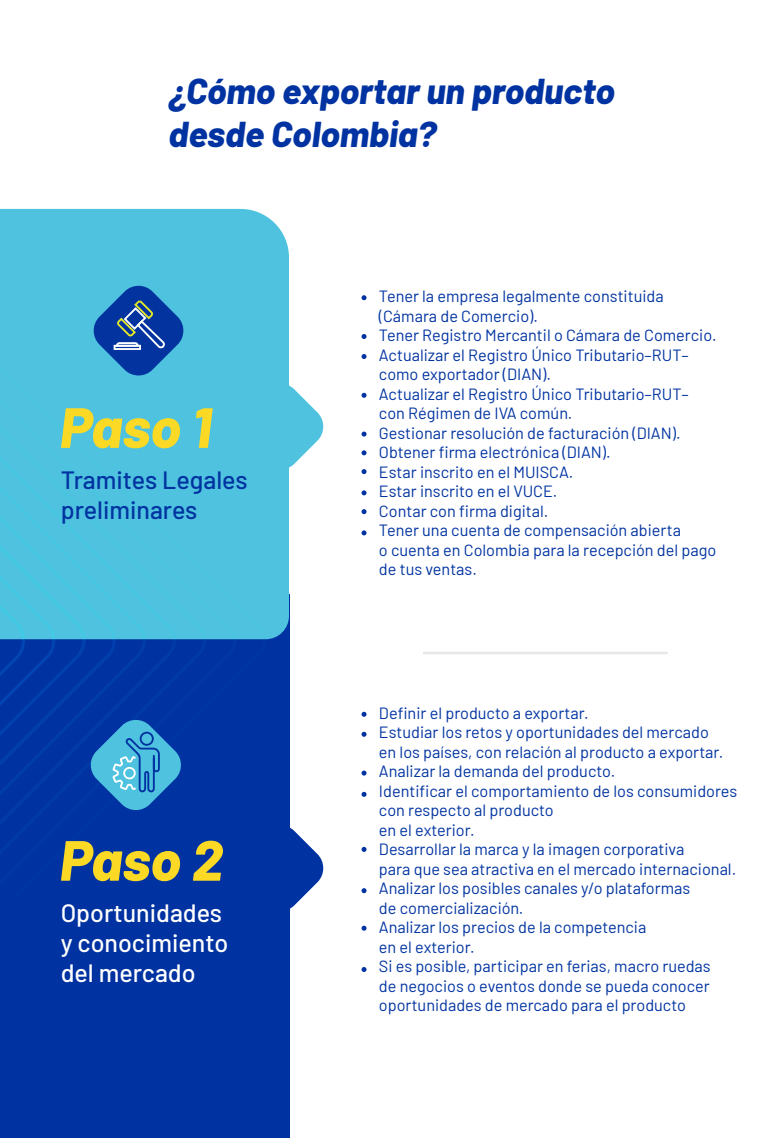
<style>
.page{position:relative;width:780px;height:1138px;background:#fff}
.page>*{position:absolute;margin:0;border:0;box-sizing:border-box;transform-origin:0 0}
.t1{font:italic 800 56.5px "Barlow";color:#fcd925}
.t2{font:italic 800 35.88px/43px "Barlow";color:#0033a1}
.t3{font:500 25px/30px "Barlow";color:#fff}
.t4{font:500 25px/30px "Barlow";color:#0033a1}
.t5{font:16.25px/19.5px "Barlow";color:#0033a1}
</style>
<div class="page">
<div style="left:0;top:594px;width:289px;height:543px;background:#0033a1"></div>
<div style="left:0;top:209px;width:289px;height:430px;background:#4ec2df"></div>
<svg style="left:266px;top:381px;width:58px;height:90px"></svg>
<svg style="left:289px;top:823px;width:35px;height:89px"></svg>
<svg style="left:0;top:283px;width:266px;height:482px"></svg>
<hr style="left:423px;top:651px;width:245px;height:3px;background:#e7e7e7">
<svg style="left:361px;top:295px;width:5px;height:5px"></svg>
<svg style="left:361px;top:334px;width:5px;height:5px"></svg>
<svg style="left:361px;top:354px;width:5px;height:5px"></svg>
<svg style="left:361px;top:392px;width:5px;height:6px"></svg>
<svg style="left:361px;top:431px;width:5px;height:5px"></svg>
<svg style="left:361px;top:450px;width:5px;height:5px"></svg>
<svg style="left:361px;top:469px;width:5px;height:5px"></svg>
<svg style="left:361px;top:490px;width:5px;height:5px"></svg>
<svg style="left:361px;top:509px;width:5px;height:5px"></svg>
<svg style="left:361px;top:530px;width:5px;height:5px"></svg>
<svg style="left:361px;top:711px;width:5px;height:5px"></svg>
<svg style="left:361px;top:731px;width:5px;height:5px"></svg>
<svg style="left:361px;top:770px;width:5px;height:5px"></svg>
<svg style="left:361px;top:846px;width:5px;height:5px"></svg>
<svg style="left:361px;top:791px;width:5px;height:5px"></svg>
<svg style="left:361px;top:888px;width:5px;height:4px"></svg>
<svg style="left:361px;top:925px;width:5px;height:5px"></svg>
<svg style="left:361px;top:967px;width:5px;height:4px"></svg>
<svg style="left:92px;top:284px;width:93px;height:93px;background:#2f77b9"></svg>
<svg style="left:89px;top:717px;width:94px;height:93px"></svg>
<h2 class="t2" style="left:168px;top:66px;width:448px">¿Cómo exportar un producto desde Colombia?</h2>
<h1 class="t1" style="left:59px;top:385px;width:153px">Paso 1</h1>
<h3 class="t4" style="left:61px;top:463px;width:188px">Tramites Legales preliminares</h3>
<h1 class="t1" style="left:59px;top:818px;width:165px">Paso 2</h1>
<h3 class="t3" style="left:61px;top:895px;width:169px">Oportunidades y conocimiento del mercado</h3>
<p class="t5" style="left:379px;top:285px;width:339px">Tener la empresa legalmente constituida (Cámara de Comercio).<br>Tener Registro Mercantil o Cámara de Comercio.<br>Actualizar el Registro Único Tributario–RUT– como exportador (DIAN).<br>Actualizar el Registro Único Tributario–RUT– con Régimen de IVA común.<br>Gestionar resolución de facturación (DIAN).<br>Obtener firma electrónica (DIAN).<br>Estar inscrito en el MUISCA.<br>Estar inscrito en el VUCE.<br>Contar con firma digital.<br>Tener una cuenta de compensación abierta<br>o cuenta en Colombia para la recepción del pago de tus ventas.</p>
<p class="t5" style="left:379px;top:701px;width:360px">Definir el producto a exportar.<br>Estudiar los retos y oportunidades del mercado<br>en los países, con relación al producto a exportar.<br>Analizar la demanda del producto.<br>Identificar el comportamiento de los consumidores con respecto al producto<br>en el exterior.<br>Desarrollar la marca y la imagen corporativa<br>para que sea atractiva en el mercado internacional.<br>Analizar los posibles canales y/o plataformas<br>de comercialización.<br>Analizar los precios de la competencia<br>en el exterior.<br>Si es posible, participar en ferias, macro ruedas<br>de negocios o eventos donde se pueda conocer oportunidades de mercado para el producto</p>
</div>
